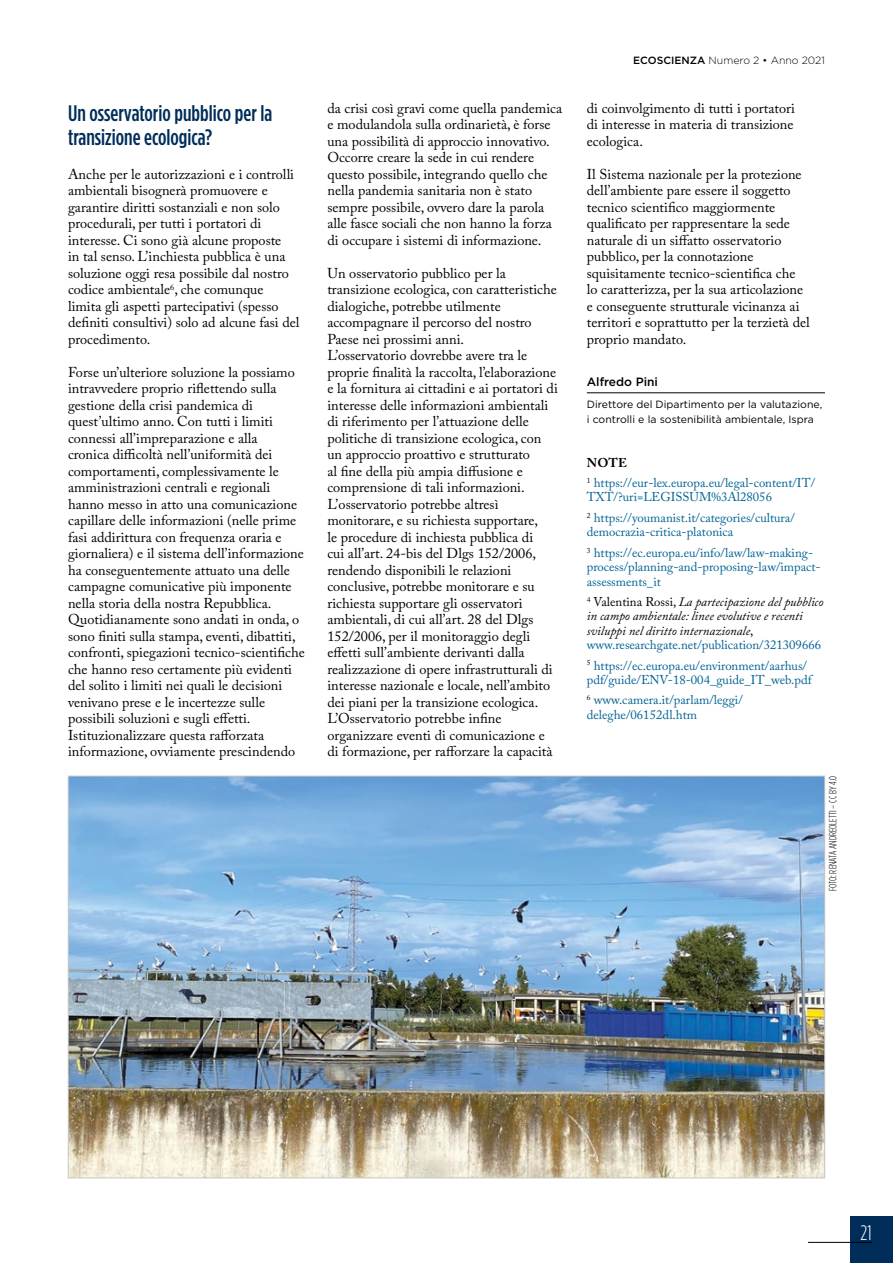
<style>
.page{position:relative;width:893px;height:1263px;background:#fff}
.page>*{position:absolute;margin:0;border:0;box-sizing:border-box;transform-origin:0 0}
.t1{font:500 condensed 22.5px/24px "Gotham HTF";color:#002d59}
.t2{font:300 condensed 21px "Gotham HTF";color:#fff}
.t3{font:14.25px/16.5px "Adobe Caslon Pro";color:#000}
.t4{font:12.75px/14.2px "Adobe Caslon Pro";color:#006293}
.t5{font:italic 12.75px/14.2px "Adobe Caslon Pro";color:#000}
.t6{font:500 12px "Gotham HTF";color:#000}
.t7{font:10.5px/15px "Gotham HTF";color:#000}
.t8{font:300 condensed 10.5px "Gotham HTF";color:#000}
.t9{font:300 10.5px "Gotham HTF";color:#000}
.s1{font-weight:500}
.s2{font-weight:700;color:#000}
.s3{font-style:normal}
.s4{font-style:normal;color:#006293}
</style>
<div class="page">
<div style="left:850px;top:1216px;width:43px;height:47px;background:#002d59"></div>
<hr style="left:808px;top:1242px;width:64px;height:1px;background:#000">
<hr style="left:587px;top:393px;width:238px;height:1px;background:#000">
<img style="left:70px;top:778px;width:753px;height:398px">
<h1 class="t1" style="left:68px;top:101px;width:206px">Un osservatorio pubblico per la transizione ecologica?</h1>
<p class="t3" style="left:68px;top:166px;width:233px">Anche per le autorizzazioni e i controlli ambientali bisognerà promuovere e garantire diritti sostanziali e non solo procedurali, per tutti i portatori di interesse. Ci sono già alcune proposte<br>in tal senso. L’inchiesta pubblica è una soluzione oggi resa possibile dal nostro codice ambientale<sup>6</sup>, che comunque limita gli aspetti partecipativi (spesso definiti consultivi) solo ad alcune fasi del procedimento.</p>
<p class="t3" style="left:68px;top:364px;width:238px">Forse un’ulteriore soluzione la possiamo intravvedere proprio riflettendo sulla gestione della crisi pandemica di quest’ultimo anno. Con tutti i limiti connessi all’impreparazione e alla<br>cronica difficoltà nell’uniformità dei comportamenti, complessivamente le amministrazioni centrali e regionali hanno messo in atto una comunicazione capillare delle informazioni (nelle prime fasi addirittura con frequenza oraria e giornaliera) e il sistema dell’informazione ha conseguentemente attuato una delle campagne comunicative più imponente nella storia della nostra Repubblica.<br>Quotidianamente sono andati in onda, o sono finiti sulla stampa, eventi, dibattiti, confronti, spiegazioni tecnico-scientifiche che hanno reso certamente più evidenti del solito i limiti nei quali le decisioni venivano prese e le incertezze sulle possibili soluzioni e sugli effetti.<br>Istituzionalizzare questa rafforzata informazione, ovviamente prescindendo</p>
<p class="t3" style="left:327px;top:99px;width:236px">da crisi così gravi come quella pandemica e modulandola sulla ordinarietà, è forse una possibilità di approccio innovativo.<br>Occorre creare la sede in cui rendere questo possibile, integrando quello che nella pandemia sanitaria non è stato sempre possibile, ovvero dare la parola alle fasce sociali che non hanno la forza di occupare i sistemi di informazione.</p>
<p class="t3" style="left:327px;top:264px;width:232px">Un osservatorio pubblico per la transizione ecologica, con caratteristiche dialogiche, potrebbe utilmente accompagnare il percorso del nostro Paese nei prossimi anni.<br>L’osservatorio dovrebbe avere tra le proprie finalità la raccolta, l’elaborazione e la fornitura ai cittadini e ai portatori di interesse delle informazioni ambientali di riferimento per l’attuazione delle politiche di transizione ecologica, con un approccio proattivo e strutturato<br>al fine della più ampia diffusione e comprensione di tali informazioni.<br>L’osservatorio potrebbe altresì monitorare, e su richiesta supportare,<br>le procedure di inchiesta pubblica di<br>cui all’art. 24-bis del Dlgs 152/2006, rendendo disponibili le relazioni conclusive, potrebbe monitorare e su richiesta supportare gli osservatori ambientali, di cui all’art. 28 del Dlgs 152/2006, per il monitoraggio degli effetti sull’ambiente derivanti dalla realizzazione di opere infrastrutturali di interesse nazionale e locale, nell’ambito dei piani per la transizione ecologica.<br>L’Osservatorio potrebbe infine organizzare eventi di comunicazione e di formazione, per rafforzare la capacità</p>
<p class="t9" style="left:633px;top:55px;width:193px"><span class="s1">ECOSCIENZA</span> Numero 2 • Anno 2021</p>
<p class="t3" style="left:587px;top:99px;width:210px;text-align:justify">di coinvolgimento di tutti i portatori di interesse in materia di transizione ecologica.</p>
<p class="t3" style="left:587px;top:165px;width:224px">Il Sistema nazionale per la protezione dell’ambiente pare essere il soggetto tecnico scientifico maggiormente qualificato per rappresentare la sede naturale di un siffatto osservatorio pubblico, per la connotazione squisitamente tecnico-scientifica che lo caratterizza, per la sua articolazione e conseguente strutturale vicinanza ai territori e soprattutto per la terzietà del proprio mandato.</p>
<p class="t6" style="left:587px;top:375px;width:73px">Alfredo Pini</p>
<p class="t7" style="left:587px;top:396px;width:237px">Direttore del Dipartimento per la valutazione, i controlli e la sostenibilità ambientale, Ispra</p>
<p class="t4" style="left:587px;top:452px;width:230px;line-height:20.7px"><span class="s2">NOTE<br></span><sup>1</sup> https://eur-lex.europa.eu/legal-content/IT/</p>
<p class="t4" style="left:587px;top:487px;width:210px;line-height:20.5px">TXT/?uri=LEGISSUM%3Al28056<br><sup>2</sup> https://youmanist.it/categories/cultura/</p>
<p class="t4" style="left:587px;top:522px;width:228px;line-height:20.5px">democrazia-critica-platonica<br><sup>3</sup> https://ec.europa.eu/info/law/law-making-</p>
<p class="t4" style="left:587px;top:560px;width:235px">process/planning-and-proposing-law/impact&shy;assessments_it</p>
<p class="t5" style="left:587px;top:595px;width:238px"><sup>4</sup> <span class="s3">Valentina Rossi,</span> La partecipazione del pubblico in campo ambientale: linee evolutive e recenti sviluppi nel diritto internazionale<span class="s3">, </span><span class="s4">www.researchgate.net/publication/321309666</span></p>
<p class="t4" style="left:587px;top:658px;width:226px"><sup>5</sup> https://ec.europa.eu/environment/aarhus/ pdf/guide/ENV-18-004_guide_IT_web.pdf</p>
<p class="t4" style="left:587px;top:693px;width:158px"><sup>6</sup> www.camera.it/parlam/leggi/ deleghe/06152dl.htm</p>
<p class="t8" style="left:827px;top:891px;width:117px;rotate:-90deg">FOTO: RENATA ANDREOLETTI – CC BY 4.0</p>
<h2 class="t2" style="left:860px;top:1221px;width:13px">21</h2>
</div>
